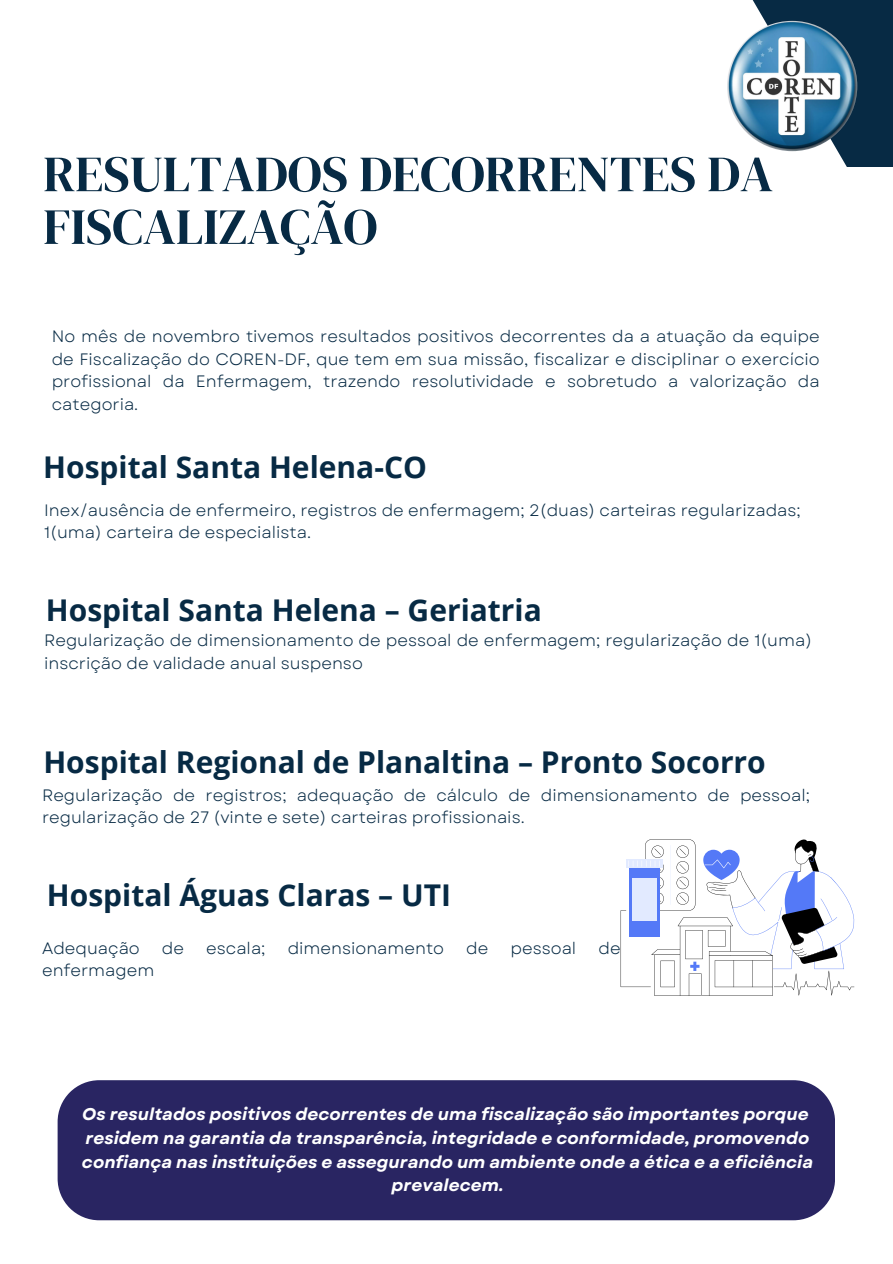
<style>
.page{position:relative;width:893px;height:1264px;background:#fff}
.page>*{position:absolute;margin:0;border:0;box-sizing:border-box;transform-origin:0 0}
.t1{font:50.7px/52.7px "DM Serif Display";color:#072a44}
.t2{font:700 30px "Open Sans";color:#072a44}
.t3{font:italic 700 16.95px/23.5px "Garet";color:#fff;text-align:center}
.t4{font:16.5px/22.5px "Garet";color:#072a44}
</style>
<div class="page">
<div style="left:800px;top:0;width:92px;height:113px;background:#072a44"></div>
<svg style="left:819px;top:74px;width:73px;height:93px"></svg>
<svg style="left:752px;top:0;width:77px;height:32px;fill:#072a44"></svg>
<img style="left:727px;top:21px;width:130px;height:130px;border-radius:50%">
<svg style="left:620px;top:839px;width:235px;height:156px"></svg>
<div style="left:58px;top:1080px;width:777px;height:140px;background:#292562"></div>
<p class="t1" style="left:43px;top:147px;width:731px">RESULTADOS DECORRENTES DA<br>FISCALIZAÇÃO</p>
<p class="t4" style="left:52px;top:325px;width:769px;text-align:justify">No mês de novembro tivemos resultados positivos decorrentes da a atuação da equipe de Fiscalização do COREN-DF, que tem em sua missão, fiscalizar e disciplinar o exercício profissional da Enfermagem, trazendo resolutividade e sobretudo a valorização da categoria.</p>
<p class="t2" style="left:43px;top:446px;width:385px">Hospital Santa Helena-CO</p>
<p class="t4" style="left:44px;top:499px;width:758px">Inex/ausência de enfermeiro, registros de enfermagem; 2(duas) carteiras regularizadas;</p>
<p class="t4" style="left:44px;top:521px;width:268px">1(uma) carteira de especialista.</p>
<p class="t2" style="left:46px;top:589px;width:497px">Hospital Santa Helena – Geriatria</p>
<p class="t4" style="left:44px;top:629px;width:769px">Regularização de dimensionamento de pessoal de enfermagem; regularização de 1(uma) inscrição de validade anual suspenso</p>
<p class="t2" style="left:43px;top:741px;width:724px">Hospital Regional de Planaltina – Pronto Socorro</p>
<p class="t4" style="left:42px;top:783px;width:769px">Regularização de registros; adequação de cálculo de dimensionamento de pessoal; regularização de 27 (vinte e sete) carteiras profissionais.</p>
<p class="t2" style="left:47px;top:874px;width:405px">Hospital Águas Claras – UTI</p>
<p class="t4" style="left:42px;top:936px;width:99px">Adequação</p>
<p class="t4" style="left:162px;top:936px;width:24px">de</p>
<p class="t4" style="left:206px;top:936px;width:61px">escala;</p>
<p class="t4" style="left:287px;top:936px;width:158px">dimensionamento</p>
<p class="t4" style="left:466px;top:936px;width:24px">de</p>
<p class="t4" style="left:510px;top:936px;width:67px">pessoal</p>
<p class="t4" style="left:598px;top:936px;width:24px">de</p>
<p class="t4" style="left:42px;top:959px;width:114px">enfermagem</p>
<p class="t3" style="left:82px;top:1102px;width:732px">Os resultados positivos decorrentes de uma fiscalização são importantes porque residem na garantia da transparência, integridade e conformidade, promovendo confiança nas instituições e assegurando um ambiente onde a ética e a eficiência prevalecem.</p>
</div>
